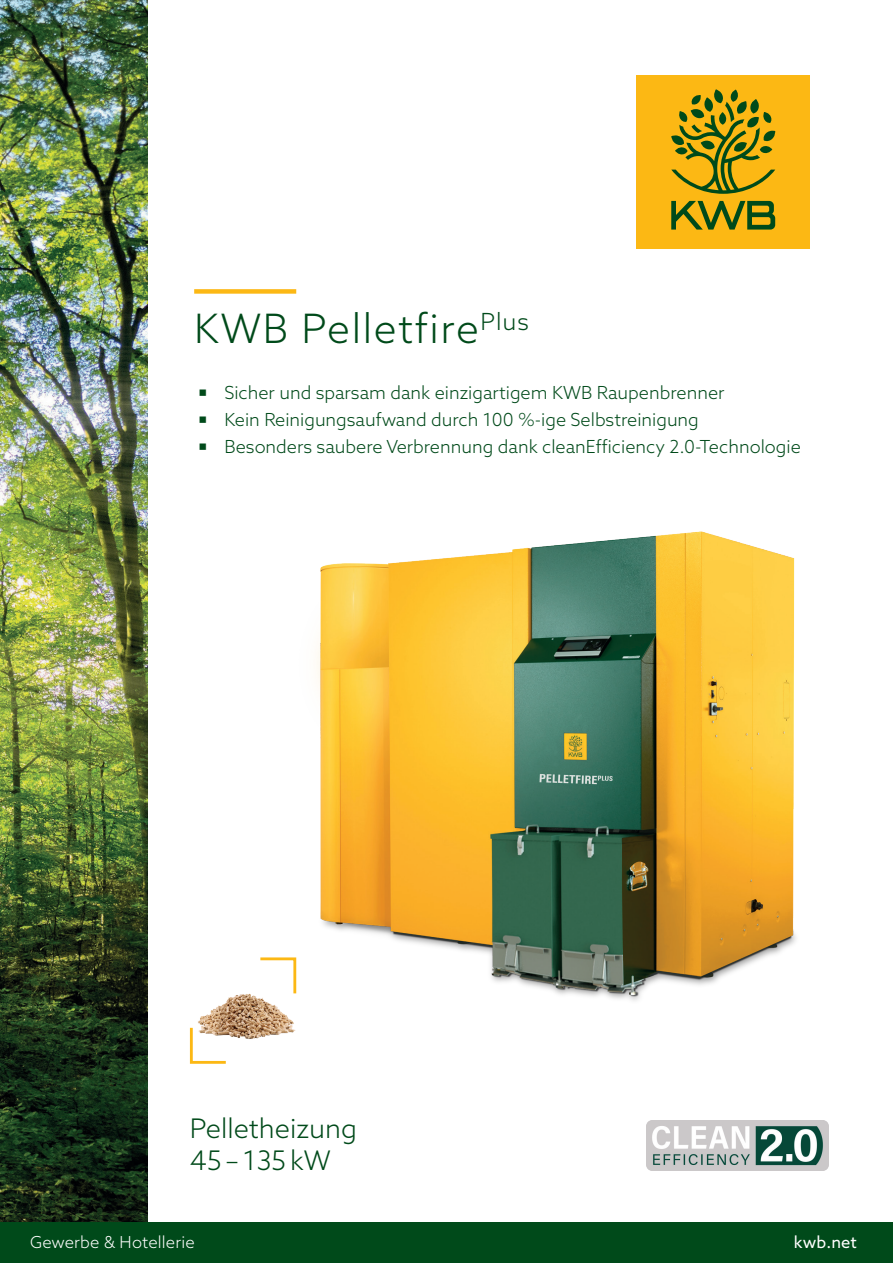
<style>
.page{position:relative;width:893px;height:1263px;background:#fff}
.page>*{position:absolute;margin:0;border:0;box-sizing:border-box;transform-origin:0 0}
.t1{font:300 40.5px "Azo Sans";letter-spacing:.04em;color:#004a1a}
.t2{font:300 27px/32.4px "Azo Sans";color:#004a1a}
.t3{font:300 18px/27px "Azo Sans";color:#004a1a}
.t4{font:300 16.5px "Azo Sans";letter-spacing:.01em;color:#fff}
.t5{font:16.5px "Azo Sans";letter-spacing:.01em;color:#fff}
</style>
<div class="page">
<img style="left:317px;top:531px;width:479px;height:470px">
<img style="left:0;top:0;width:147px;height:1222px">
<img style="left:646px;top:1120px;width:182px;height:50px">
<img style="left:198px;top:993px;width:98px;height:46px">
<svg style="left:189px;top:1025px;width:40px;height:39px"></svg>
<svg style="left:258px;top:957px;width:39px;height:39px"></svg>
<div style="left:0;top:1222px;width:893px;height:41px;background:#004a1a"></div>
<div style="left:194px;top:289px;width:102px;height:5px;background:#fcb814"></div>
<div style="left:636px;top:75px;width:174px;height:174px;background:#fcb814"></div>
<svg style="left:671px;top:89px;width:105px;height:105px"></svg>
<svg style="left:671px;top:201px;width:104px;height:29px"></svg>
<h1 class="t1" style="left:194px;top:302px;width:336px">KWB Pelletfire<sup>Plus</sup></h1>
<p class="t3" style="left:224px;top:378px;width:578px">Sicher und sparsam dank einzigartigem KWB Raupenbrenner<br>Kein Reinigungsaufwand durch 100 %-ige Selbstreinigung<br>Besonders saubere Verbrennung dank cleanEfficiency 2.0-Technologie</p>
<h2 class="t2" style="left:190px;top:1111px;width:169px">Pelletheizung<br>45 – 135 kW</h2>
<p class="t4" style="left:30px;top:1232px;width:166px">Gewerbe &amp; Hotellerie</p>
<p class="t5" style="left:794px;top:1232px;width:65px">kwb.net</p>
</div>
